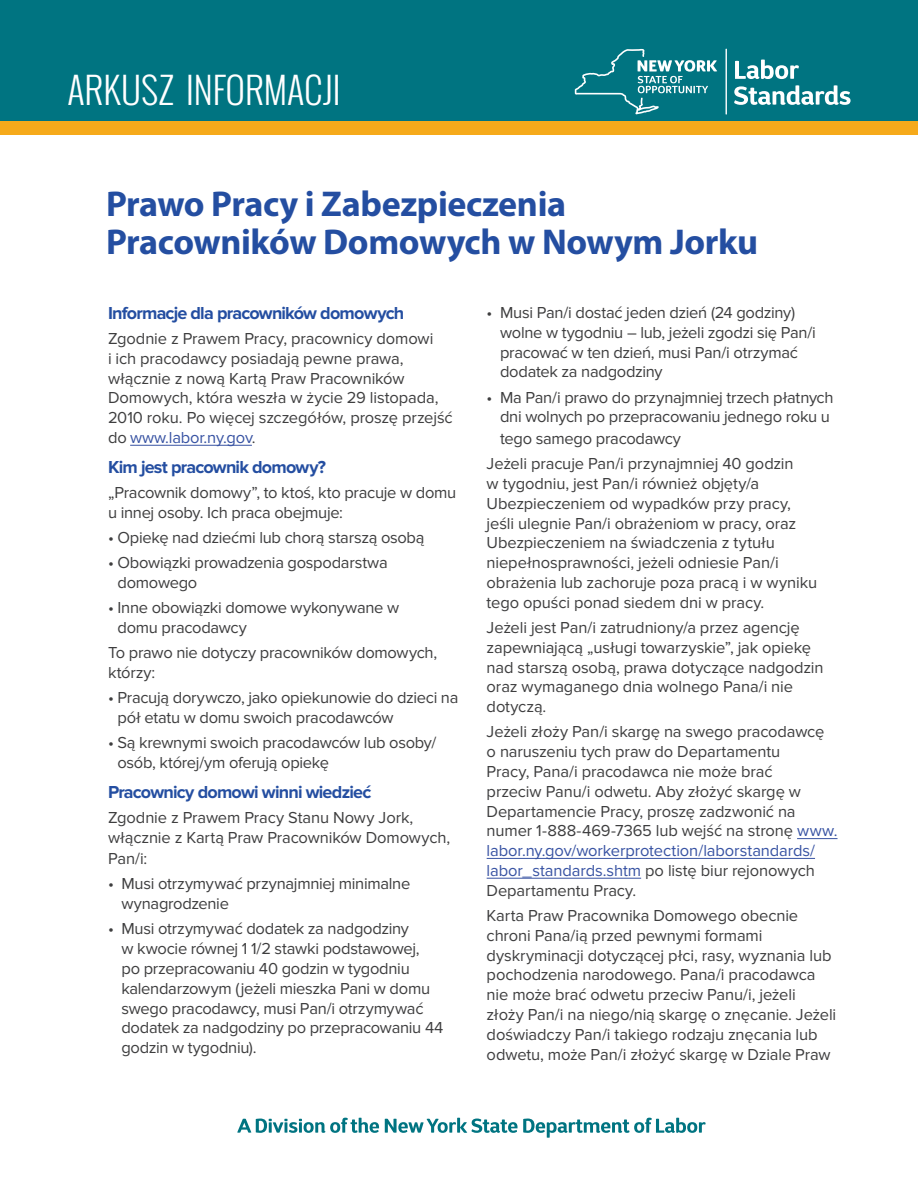
<style>
.page{position:relative;width:918px;height:1188px;background:#fff}
.page>*{position:absolute;margin:0;border:0;box-sizing:border-box;transform-origin:0 0}
.t1{font:700 36px/37.5px "Myriad Pro";letter-spacing:-.01em;color:#244ea1}
.t2{font:300 36px "Oswald";color:#fff}
.t3{font:700 18px "Proxima Nova";letter-spacing:-.045em;color:#244ea1}
.t4{font:16.5px/19.8px "Proxima Nova";letter-spacing:-.01em;color:#3e3e3f}
.s1{color:#3853a3}
</style>
<div class="page">
<hr style="left:797px;top:838px;width:41px;height:1px;background:#3853a3">
<hr style="left:487px;top:858px;width:328px;height:1px;background:#3853a3">
<hr style="left:487px;top:878px;width:154px;height:1px;background:#3853a3">
<div style="left:0;top:0;width:918px;height:121px;background:#007481"></div>
<div style="left:0;top:121px;width:918px;height:14px;background:#f6aa1b"></div>
<svg style="left:237px;top:1118px;width:142px;height:15px"></svg>
<svg style="left:385px;top:1118px;width:321px;height:20px"></svg>
<hr style="left:726px;top:49px;width:1px;height:66px;background:#fff">
<svg style="left:575px;top:49px;width:142px;height:65px"></svg>
<svg style="left:735px;top:59px;width:64px;height:20px"></svg>
<svg style="left:734px;top:85px;width:117px;height:20px"></svg>
<hr style="left:130px;top:445px;width:122px;height:1px;background:#3853a3">
<h1 class="t2" style="left:67px;top:65px;width:275px">ARKUSZ INFORMACJI</h1>
<h1 class="t1" style="left:106px;top:184px;width:654px">Prawo Pracy i Zabezpieczenia<br>Pracowników Domowych w Nowym Jorku</h1>
<p class="t3" style="left:108px;top:302px;width:298px">Informacje dla pracowników domowych</p>
<p class="t4" style="left:108px;top:329px;width:346px">Zgodnie z Prawem Pracy, pracownicy domowi<br>i ich pracodawcy posiadają pewne prawa, włącznie z nową Kartą Praw Pracowników Domowych, która weszła w życie 29 listopada, 2010 roku. Po więcej szczegółów, proszę przejść do <span class="s1">www.labor.ny.gov</span>.</p>
<p class="t3" style="left:108px;top:456px;width:219px">Kim jest pracownik domowy?</p>
<p class="t4" style="left:108px;top:483px;width:350px">„Pracownik domowy”, to ktoś, kto pracuje w domu u innej osoby. Ich praca obejmuje:</p>
<p class="t4" style="left:108px;top:528px;width:318px">• Opiekę nad dziećmi lub chorą starszą osobą</p>
<p class="t4" style="left:118px;top:553px;width:272px;text-indent:-10px">• Obowiązki prowadzenia gospodarstwa domowego</p>
<p class="t4" style="left:118px;top:598px;width:283px;text-indent:-10px">• Inne obowiązki domowe wykonywane w domu pracodawcy</p>
<p class="t4" style="left:108px;top:643px;width:331px">To prawo nie dotyczy pracowników domowych, którzy:</p>
<p class="t4" style="left:118px;top:688px;width:342px;text-indent:-10px">• Pracują dorywczo, jako opiekunowie do dzieci na pół etatu w domu swoich pracodawców</p>
<p class="t4" style="left:118px;top:733px;width:320px;text-indent:-10px">• Są krewnymi swoich pracodawców lub osoby/ osób, której/ym oferują opiekę</p>
<p class="t3" style="left:108px;top:781px;width:265px">Pracownicy domowi winni wiedzieć</p>
<p class="t4" style="left:108px;top:808px;width:344px">Zgodnie z Prawem Pracy Stanu Nowy Jork, włącznie z Kartą Praw Pracowników Domowych,</p>
<p class="t4" style="left:108px;top:849px;width:41px">Pan/i:</p>
<p class="t4" style="left:121px;top:874px;width:290px;text-indent:-13px">• Musi otrzymywać przynajmniej minimalne wynagrodzenie</p>
<p class="t4" style="left:121px;top:919px;width:324px;text-indent:-13px">• Musi otrzymywać dodatek za nadgodziny<br>w kwocie równej 1 1/2 stawki podstawowej,<br>po przepracowaniu 40 godzin w tygodniu kalendarzowym (jeżeli mieszka Pani w domu swego pracodawcy, musi Pan/i otrzymywać dodatek za nadgodziny po przepracowaniu 44 godzin w tygodniu).</p>
<p class="t4" style="left:500px;top:303px;width:317px;text-indent:-13px">• Musi Pan/i dostać jeden dzień (24 godziny) wolne w tygodniu – lub, jeżeli zgodzi się Pan/i pracować w ten dzień, musi Pan/i otrzymać dodatek za nadgodziny</p>
<p class="t4" style="left:487px;top:387px;width:348px;text-align:center">• Ma Pan/i prawo do przynajmniej trzech płatnych dni wolnych po przepracowaniu jednego roku u</p>
<p class="t4" style="left:487px;top:426px;width:308px;line-height:25.2px;text-indent:13px">tego samego pracodawcy<br>Jeżeli pracuje Pan/i przynajmniej 40 godzin</p>
<p class="t4" style="left:487px;top:474px;width:332px">w tygodniu, jest Pan/i również objęty/a Ubezpieczeniem od wypadków przy pracy, jeśli ulegnie Pan/i obrażeniom w pracy, oraz Ubezpieczeniem na świadczenia z tytułu niepełnosprawności, jeżeli odniesie Pan/i obrażenia lub zachoruje poza pracą i w wyniku tego opuści ponad siedem dni w pracy.</p>
<p class="t4" style="left:487px;top:618px;width:338px">Jeżeli jest Pan/i zatrudniony/a przez agencję zapewniającą „usługi towarzyskie”, jak opiekę nad starszą osobą, prawa dotyczące nadgodzin oraz wymaganego dnia wolnego Pana/i nie dotyczą.</p>
<p class="t4" style="left:487px;top:722px;width:352px">Jeżeli złoży Pan/i skargę na swego pracodawcę o naruszeniu tych praw do Departamentu<br>Pracy, Pana/i pracodawca nie może brać<br>przeciw Panu/i odwetu. Aby złożyć skargę w Departamencie Pracy, proszę zadzwonić na numer 1-888-469-7365 lub wejść na stronę <span class="s1">www. labor.ny.gov/workerprotection/laborstandards/ labor_standards.shtm</span> po listę biur rejonowych Departamentu Pracy.</p>
<p class="t4" style="left:487px;top:906px;width:351px">Karta Praw Pracownika Domowego obecnie chroni Pana/ią przed pewnymi formami dyskryminacji dotyczącej płci, rasy, wyznania lub pochodzenia narodowego. Pana/i pracodawca nie może brać odwetu przeciw Panu/i, jeżeli złoży Pan/i na niego/nią skargę o znęcanie. Jeżeli doświadczy Pan/i takiego rodzaju znęcania lub odwetu, może Pan/i złożyć skargę w Dziale Praw</p>
</div>
